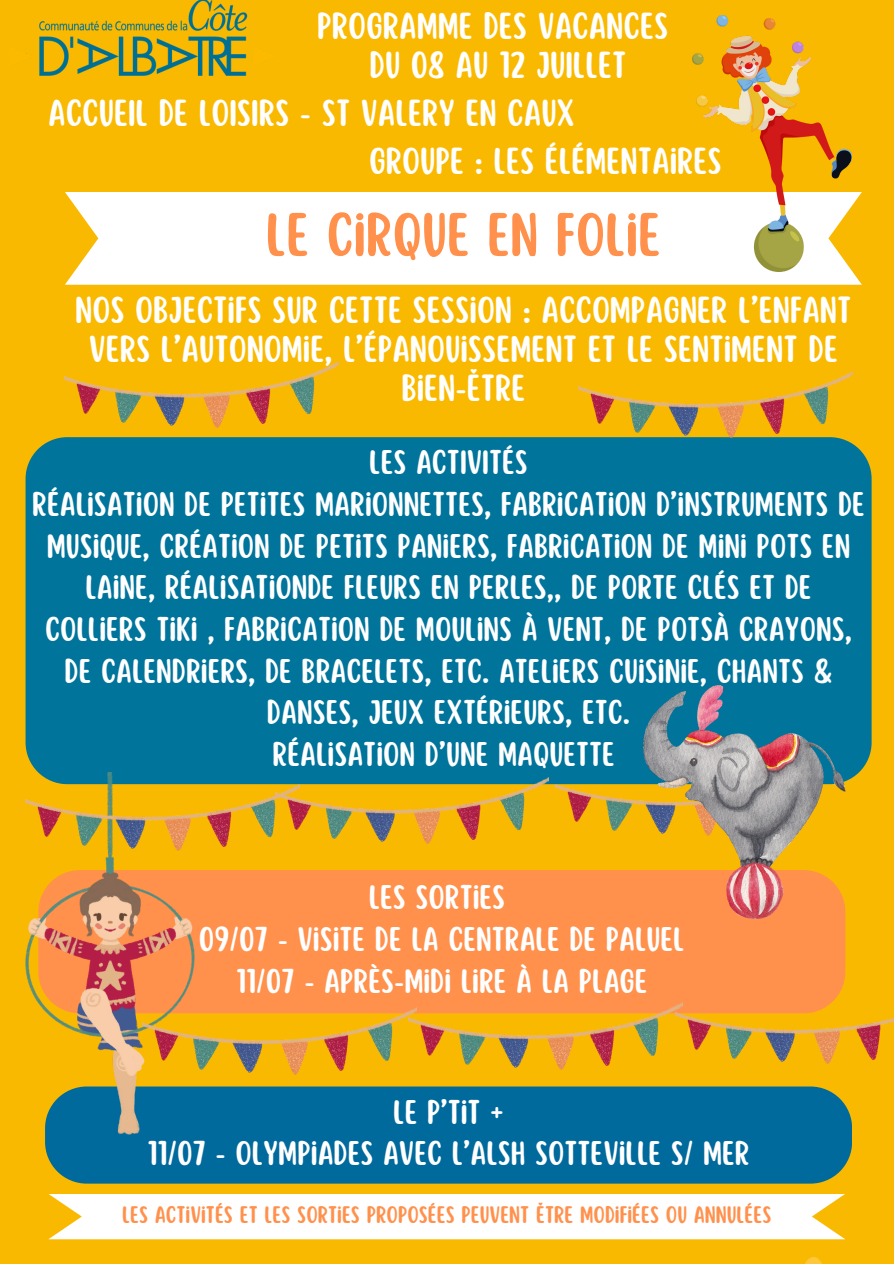
<style>
.page{position:relative;width:894px;height:1264px;background:#fff}
.page>*{position:absolute;margin:0;border:0;box-sizing:border-box;transform-origin:0 0}
.t1{font:54px "Scripter";color:#ff914d}
.t2{font:33px/39.3px "Scripter";color:#fff;text-align:center}
.t3{font:30px/41.7px "Scripter";color:#fff;text-align:center}
.t4{font:21px "Scripter";color:#ff914d}
</style>
<div class="page">
<div style="left:0;top:0;width:893px;height:1263px;background:#fab901"></div>
<div style="left:194px;top:870px;width:651px;height:137px;background:#ff914d"></div>
<img style="left:555px;top:784px;width:88px;height:47px">
<div style="left:26px;top:437px;width:845px;height:347px;background:#00749b"></div>
<div style="left:65px;top:192px;width:796px;height:93px;background:#fff"></div>
<div style="left:48px;top:1194px;width:797px;height:45px;background:#fff"></div>
<img style="left:26px;top:0;width:222px;height:76px">
<img style="left:805px;top:1257px;width:17px;height:6px">
<div style="left:45px;top:1086px;width:806px;height:97px;background:#016a9c"></div>
<img style="left:692px;top:16px;width:159px;height:255px">
<img style="left:26px;top:772px;width:168px;height:362px">
<img style="left:643px;top:685px;width:201px;height:233px">
<img style="left:65px;top:361px;width:273px;height:66px">
<img style="left:578px;top:371px;width:274px;height:66px">
<img style="left:26px;top:784px;width:249px;height:66px">
<img style="left:275px;top:777px;width:273px;height:66px">
<img style="left:142px;top:1007px;width:267px;height:67px">
<img style="left:409px;top:1002px;width:266px;height:66px">
<img style="left:675px;top:997px;width:218px;height:66px">
<h1 class="t2" style="left:317px;top:7px;width:352px">PROGRAMME DES VACANCES<br>DU 08 AU 12 JUILLET</h1>
<p class="t2" style="left:48px;top:94px;width:528px">ACCUEIL DE LOISIRS - ST VALERY EN CAUX</p>
<p class="t2" style="left:369px;top:143px;width:354px">GROUPE : LES ÉLÉMENTAIRES</p>
<h2 class="t1" style="left:266px;top:207px;width:396px">LE CIRQUE EN FOLIE</h2>
<p class="t2" style="left:75px;top:291px;width:777px">NOS OBJECTIFS SUR CETTE SESSION : ACCOMPAGNER L’ENFANT<br>VERS L’AUTONOMIE, L’ÉPANOUISSEMENT ET LE SENTIMENT DE<br>BIEN-ÊTRE</p>
<p class="t3" style="left:32px;top:443px;width:834px">LES ACTIVITÉS<br>RÉALISATION DE PETITES MARIONNETTES, FABRICATION D’INSTRUMENTS DE MUSIQUE, CRÉATION DE PETITS PANIERS, FABRICATION DE MINI POTS EN LAINE, RÉALISATIONDE FLEURS EN PERLES,, DE PORTE CLÉS ET DE COLLIERS TIKI , FABRICATION DE MOULINS À VENT, DE POTSÀ CRAYONS, DE CALENDRIERS, DE BRACELETS, ETC. ATELIERS CUISINIE, CHANTS &amp; DANSES, JEUX EXTÉRIEURS, ETC.<br>RÉALISATION D’UNE MAQUETTE</p>
<p class="t3" style="left:199px;top:878px;width:487px">LES SORTIES<br>09/07 - VISITE DE LA CENTRALE DE PALUEL<br>11/07 - APRÈS-MIDI LIRE À LA PLAGE</p>
<p class="t3" style="left:147px;top:1092px;width:603px">LE P’TIT +<br>11/07 - OLYMPIADES AVEC L’ALSH SOTTEVILLE S/ MER</p>
<h3 class="t4" style="left:122px;top:1204px;width:650px">LES ACTIVITÉS ET LES SORTIES PROPOSÉES PEUVENT ÊTRE MODIFIÉES OU ANNULÉES</h3>
</div>
